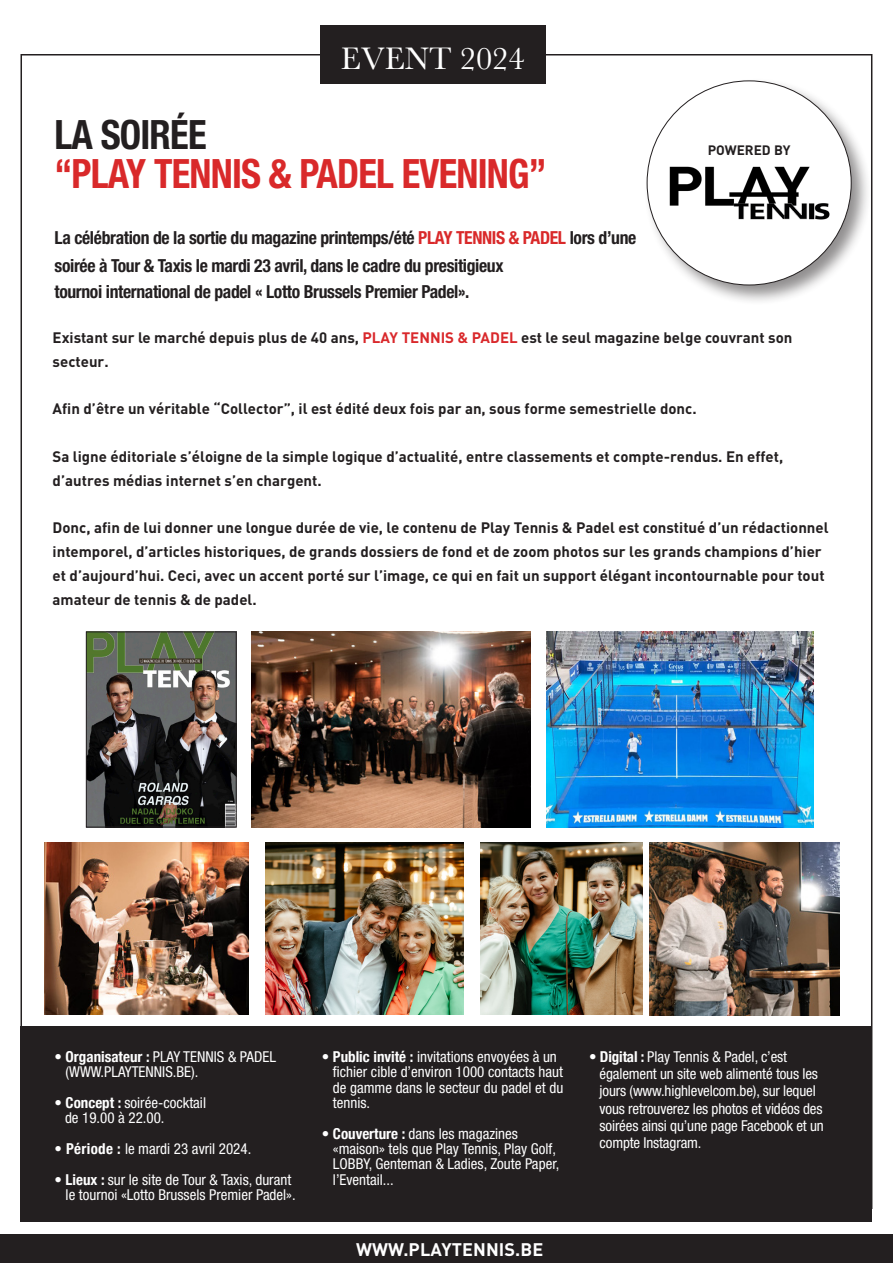
<style>
.page{position:relative;width:893px;height:1263px;background:#fff}
.page>*{position:absolute;margin:0;border:0;box-sizing:border-box;transform-origin:0 0}
.t1{font:700 condensed 40.5px "Helvetica Neue LT Std";letter-spacing:-.02em;color:#d9292a;scale:.95 1}
.t2{font:700 condensed 40.5px "Helvetica Neue LT Std";letter-spacing:-.02em;color:#231f20;scale:.95 1}
.t3{font:32.4px "Baskerville";color:#fff}
.t4{font:700 condensed 18px "Helvetica Neue LT Std";letter-spacing:-.02em;color:#231f20}
.t5{font:700 18px "DIN";letter-spacing:.005em;color:#fff}
.t6{font:700 15px/23.9px "DIN";color:#231f20}
.t7{font:condensed 15px/15.3px "Helvetica Neue LT Std";color:#fff}
.t8{font:700 13.5px "DIN";color:#231f20}
.s1{color:#d9292a}
.s2{color:#d9282b}
.s3{font-family:"Helvetica Neue";font-weight:700}
</style>
<div class="page">
<div style="left:644px;top:77px;width:228px;height:229px;background:#231f20;opacity:.5"></div>
<div style="left:647px;top:81px;width:204px;height:204px;background:#fff;border-radius:50%"></div>
<img style="left:669px;top:166px;width:161px;height:54px">
<img style="left:265px;top:842px;width:199px;height:172px">
<img style="left:547px;top:632px;width:266px;height:195px">
<img style="left:251px;top:631px;width:280px;height:196px">
<img style="left:88px;top:633px;width:147px;height:192px">
<div style="left:86px;top:631px;width:151px;height:196px;border:1px solid #231f20"></div>
<img style="left:44px;top:842px;width:205px;height:172px">
<img style="left:481px;top:842px;width:161px;height:172px">
<div style="left:320px;top:25px;width:225px;height:58px;background:#231f20"></div>
<div style="left:21px;top:1026px;width:851px;height:195px;background:#231f20"></div>
<div style="left:0;top:1235px;width:893px;height:28px;background:#231f20"></div>
<img style="left:649px;top:842px;width:190px;height:174px">
<p class="t3" style="left:341px;top:37px;width:185px">EVENT 2024</p>
<p class="t2" style="left:55px;top:110px;width:161px">LA SOIRÉE</p>
<p class="t1" style="left:55px;top:149px;width:519px">“PLAY TENNIS &amp; PADEL EVENING”</p>
<p class="t4" style="left:55px;top:226px;width:583px">La célébration de la sortie du magazine printemps/été <span class="s1">PLAY TENNIS &amp; PADEL</span> lors d’une</p>
<p class="t4" style="left:55px;top:254px;width:451px">soirée à Tour &amp; Taxis le mardi 23 avril, dans le cadre du presitigieux</p>
<p class="t4" style="left:55px;top:280px;width:416px">tournoi international de padel « Lotto Brussels Premier Padel».</p>
<p class="t8" style="left:708px;top:142px;width:84px">POWERED BY</p>
<p class="t6" style="left:53px;top:325px;width:741px">Existant sur le marché depuis plus de 40 ans, <span class="s2">PLAY TENNIS &amp; PADEL</span> est le seul magazine belge couvrant son secteur.</p>
<p class="t6" style="left:53px;top:396px;width:645px">Afin d’être un véritable “Collector”, il est édité deux fois par an, sous forme semestrielle donc.</p>
<p class="t6" style="left:53px;top:444px;width:732px">Sa ligne éditoriale s’éloigne de la simple logique d’actualité, entre classements et compte-rendus. En effet, d’autres médias internet s’en chargent.</p>
<p class="t6" style="left:53px;top:515px;width:777px">Donc, afin de lui donner une longue durée de vie, le contenu de Play Tennis &amp; Padel est constitué d’un rédactionnel intemporel, d’articles historiques, de grands dossiers de fond et de zoom photos sur les grands champions d’hier et d’aujourd’hui. Ceci, avec un accent porté sur l’image, ce qui en fait un support élégant incontournable pour tout amateur de tennis &amp; de padel.</p>
<p class="t7" style="left:66px;top:1049px;width:212px;text-indent:-11px">• <span class="s3">Organisateur :</span> PLAY TENNIS &amp; PADEL (WWW.PLAYTENNIS.BE).</p>
<p class="t7" style="left:55px;top:1095px;width:153px">• <span class="s3">Concept :</span> soirée-cocktail</p>
<p class="t7" style="left:65px;top:1110px;width:101px">de 19.00 à 22.00.</p>
<p class="t7" style="left:55px;top:1141px;width:198px">• <span class="s3">Période :</span> le mardi 23 avril 2024.</p>
<p class="t7" style="left:55px;top:1172px;width:243px;text-align:right">• <span class="s3">Lieux :</span> sur le site de Tour &amp; Taxis, durant le tournoi «Lotto Brussels Premier Padel».</p>
<p class="t7" style="left:333px;top:1049px;width:232px;text-indent:-11px">• <span class="s3">Public invité :</span> invitations envoyées à un fichier cible d’environ 1000 contacts haut de gamme dans le secteur du padel et du tennis.</p>
<p class="t7" style="left:333px;top:1125px;width:228px;text-indent:-11px">• <span class="s3">Couverture :</span> dans les magazines «maison» tels que Play Tennis, Play Golf,<br>LOBBY, Genteman &amp; Ladies, Zoute Paper, l’Eventail...</p>
<p class="t5" style="left:356px;top:1237px;width:189px">WWW.PLAYTENNIS.BE</p>
<p class="t7" style="left:600px;top:1048px;width:226px;line-height:17.2px;text-indent:-10px">• <span class="s3">Digital :</span> Play Tennis &amp; Padel, c’est également un site web alimenté tous les jours (www.highlevelcom.be), sur lequel vous retrouverez les photos et vidéos des soirées ainsi qu’une page Facebook et un compte Instagram.</p>
</div>
